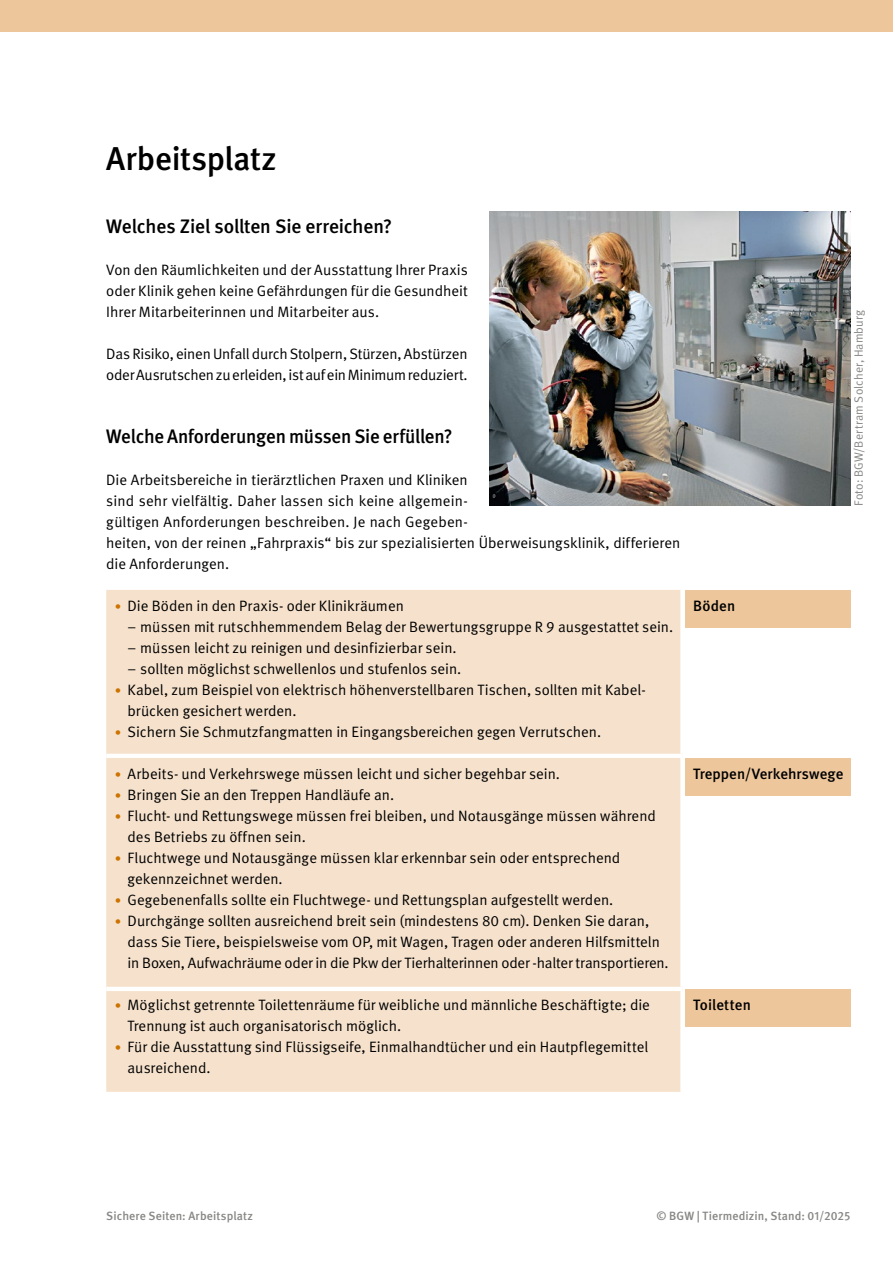
<style>
.page{position:relative;width:893px;height:1263px;background:#fff}
.page>*{position:absolute;margin:0;border:0;box-sizing:border-box;transform-origin:0 0}
.t1{font:500 33px "DGUV Meta";letter-spacing:-.01em;color:#000}
.t2{font:500 19.5px "DGUV Meta";letter-spacing:-.01em;color:#000}
.t3{font:15px/21px "DGUV Meta";color:#000}
.t4{font:500 15px "DGUV Meta";letter-spacing:.005em;color:#000}
.t5{font:500 12px "DGUV Meta";letter-spacing:.01em;color:#878786}
.t6{font:12px "DGUV Meta";letter-spacing:.01em;color:#878786}
.s1{font-size:12.75px;color:#cc7300}
</style>
<div class="page">
<div style="left:0;top:0;width:893px;height:32px;background:#edc69b"></div>
<div style="left:106px;top:590px;width:574px;height:502px;background:#f6e2cc"></div>
<hr style="left:106px;top:754px;width:576px;height:4px;background:#fff">
<hr style="left:106px;top:987px;width:576px;height:4px;background:#fff">
<div style="left:685px;top:590px;width:165px;height:37px;background:#edc69b"></div>
<div style="left:685px;top:758px;width:165px;height:37px;background:#edc69b"></div>
<div style="left:685px;top:989px;width:165px;height:37px;background:#edc69b"></div>
<img style="left:489px;top:212px;width:361px;height:294px">
<h1 class="t1" style="left:106px;top:139px;width:172px">Arbeitsplatz</h1>
<h2 class="t2" style="left:106px;top:215px;width:287px">Welches Ziel sollten Sie erreichen?</h2>
<p class="t3" style="left:106px;top:259px;width:363px;text-align:justify">Von den Räumlichkeiten und der Ausstattung Ihrer Praxis oder Klinik gehen keine Gefährdungen für die Gesundheit Ihrer Mitarbeiterinnen und Mitarbeiter aus.</p>
<p class="t3" style="left:106px;top:343px;width:363px">Das Risiko, einen Unfall durch Stolpern, Stürzen, Abstürzen oder Ausrutschen zu erleiden, ist auf ein Minimum reduziert.</p>
<h2 class="t2" style="left:106px;top:425px;width:348px">Welche Anforderungen müssen Sie erfüllen?</h2>
<p class="t3" style="left:106px;top:469px;width:576px">Die Arbeitsbereiche in tierärztlichen Praxen und Kliniken<br>sind sehr vielfältig. Daher lassen sich keine allgemein-<br>gültigen Anforderungen beschreiben. Je nach Gegeben-<br>heiten, von der reinen „Fahrpraxis“ bis zur spezialisierten Überweisungsklinik, differieren die Anforderungen.</p>
<p class="t3" style="left:115px;top:595px;width:291px"><span class="s1">•</span> Die Böden in den Praxis- oder Klinikräumen</p>
<p class="t3" style="left:128px;top:616px;width:547px">– müssen mit rutschhemmendem Belag der Bewertungsgruppe R 9 ausgestattet sein.</p>
<p class="t3" style="left:128px;top:637px;width:331px">– müssen leicht zu reinigen und desinfizierbar sein.</p>
<p class="t3" style="left:128px;top:658px;width:335px">– sollten möglichst schwellenlos und stufenlos sein.</p>
<p class="t3" style="left:128px;top:679px;width:520px;text-indent:-13px"><span class="s1">•</span> Kabel, zum Beispiel von elektrisch höhenverstellbaren Tischen, sollten mit Kabel&shy;brücken gesichert werden.</p>
<p class="t3" style="left:115px;top:721px;width:488px"><span class="s1">•</span> Sichern Sie Schmutzfangmatten in Eingangsbereichen gegen Verrutschen.</p>
<p class="t3" style="left:115px;top:763px;width:447px"><span class="s1">•</span> Arbeits- und Verkehrswege müssen leicht und sicher begehbar sein.</p>
<p class="t3" style="left:115px;top:784px;width:281px"><span class="s1">•</span> Bringen Sie an den Treppen Handläufe an.</p>
<p class="t3" style="left:128px;top:805px;width:530px;text-indent:-13px"><span class="s1">•</span> Flucht- und Rettungswege müssen frei bleiben, und Notausgänge müssen während des Betriebs zu öffnen sein.</p>
<p class="t3" style="left:128px;top:847px;width:494px;text-indent:-13px"><span class="s1">•</span> Fluchtwege und Notausgänge müssen klar erkennbar sein oder entsprechend gekennzeichnet werden.</p>
<p class="t3" style="left:115px;top:889px;width:500px"><span class="s1">•</span> Gegebenenfalls sollte ein Fluchtwege- und Rettungsplan aufgestellt werden.</p>
<p class="t3" style="left:128px;top:910px;width:543px;text-indent:-13px"><span class="s1">•</span> Durchgänge sollten ausreichend breit sein (mindestens 80 cm). Denken Sie daran, dass Sie Tiere, beispielsweise vom OP, mit Wagen, Tragen oder anderen Hilfsmitteln in Boxen, Aufwachräume oder in die Pkw der Tierhalterinnen oder -halter transportieren.</p>
<p class="t3" style="left:128px;top:994px;width:524px;text-indent:-13px"><span class="s1">•</span> Möglichst getrennte Toilettenräume für weibliche und männliche Beschäftigte; die<br>Trennung ist auch organisatorisch möglich.</p>
<p class="t3" style="left:128px;top:1036px;width:522px;text-indent:-13px"><span class="s1">•</span> Für die Ausstattung sind Flüssigseife, Einmalhandtücher und ein Hautpflegemittel ausreichend.</p>
<p class="t4" style="left:693px;top:597px;width:44px">Böden</p>
<p class="t6" style="left:852px;top:506px;width:197px;rotate:-90deg">Foto: BGW/Bertram Solcher, Hamburg</p>
<p class="t4" style="left:693px;top:765px;width:152px">Treppen/Verkehrswege</p>
<p class="t4" style="left:693px;top:996px;width:59px">Toiletten</p>
<p class="t5" style="left:106px;top:1209px;width:148px">Sichere Seiten: Arbeitsplatz</p>
<p class="t5" style="left:656px;top:1209px;width:195px">© BGW | Tiermedizin, Stand: 01/2025</p>
</div>
